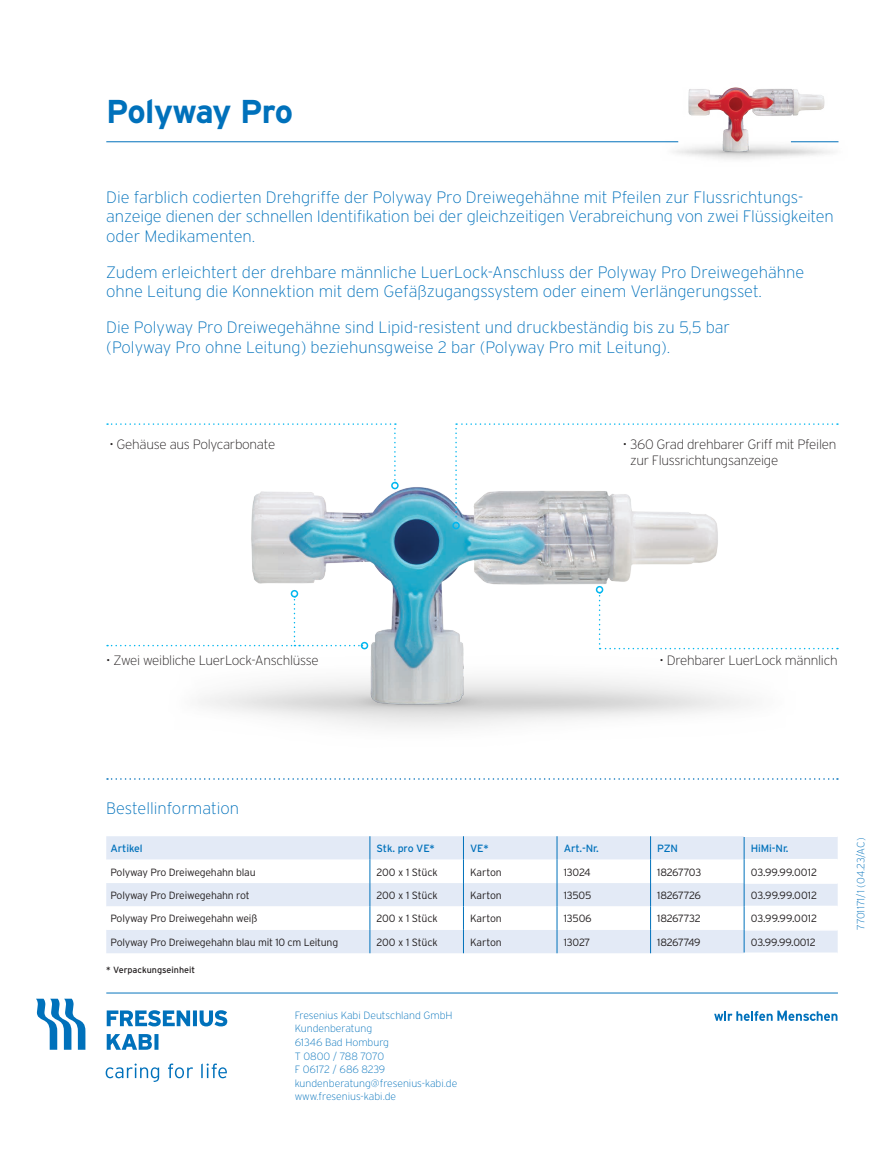
<style>
.page{position:relative;width:893px;height:1168px;background:#fff}
.page>*{position:absolute;margin:0;border:0;box-sizing:border-box;transform-origin:0 0}
.t1{font:700 33px "Interstate";letter-spacing:-.03em;color:#0071bb}
.t2{font:200 16.5px/19.5px "Interstate";color:#0071bb}
.t3{font:200 13.5px/16.5px "Interstate";letter-spacing:-.02em;color:#231f20}
.t4{font:300 10.5px "Interstate";letter-spacing:-.02em;color:#231f20}
.t5{font:200 10.5px/13.5px "Interstate";color:#0071bb}
.t6{font:10.5px "Interstate";letter-spacing:-.01em;color:#0071bb}
.t7{font:300 10.5px "Interstate";color:#231f20}
.t8{font:300 10.5px "Interstate";letter-spacing:-.05em;color:#231f20}
.t9{font:300 10.5px "Interstate";letter-spacing:-.045em;color:#231f20}
.t10{font:9px "Interstate";color:#231f20}
</style>
<div class="page">
<svg style="left:714px;top:1010px;width:123px;height:10px"></svg>
<svg style="left:36px;top:998px;width:49px;height:51px"></svg>
<svg style="left:107px;top:1034px;width:51px;height:15px"></svg>
<svg style="left:107px;top:1010px;width:120px;height:16px"></svg>
<svg style="left:106px;top:1063px;width:121px;height:18px"></svg>
<hr style="left:106px;top:992px;width:732px;height:1px;background:#0071bb">
<img style="left:158px;top:487px;width:647px;height:241px">
<hr style="left:106px;top:141px;width:572px;height:1px;background:#0071bb">
<div style="left:106px;top:836px;width:732px;height:117px;background:#e3eaf6"></div>
<svg style="left:106px;top:859px;width:732px;height:70px"></svg>
<svg style="left:370px;top:836px;width:1px;height:117px"></svg>
<svg style="left:463px;top:836px;width:1px;height:117px"></svg>
<svg style="left:557px;top:836px;width:1px;height:117px"></svg>
<svg style="left:650px;top:836px;width:1px;height:117px"></svg>
<hr style="left:744px;top:858px;width:94px;height:2px;background:#fff">
<hr style="left:744px;top:882px;width:94px;height:1px;background:#fff">
<hr style="left:744px;top:905px;width:94px;height:2px;background:#fff">
<hr style="left:744px;top:928px;width:94px;height:2px;background:#fff">
<hr style="left:744px;top:952px;width:94px;height:1px;background:#fff">
<svg style="left:744px;top:836px;width:1px;height:116px"></svg>
<svg style="left:107px;top:778px;width:731px;height:1px"></svg>
<svg style="left:599px;top:592px;width:239px;height:57px"></svg>
<div style="left:596px;top:586px;width:7px;height:7px;border:2px solid #00b6ef;border-radius:50%"></div>
<svg style="left:107px;top:423px;width:289px;height:58px"></svg>
<div style="left:391px;top:481px;width:8px;height:8px;border:2px solid #00b6ef;border-radius:50%"></div>
<div style="left:291px;top:590px;width:7px;height:7px;border:2px solid #00b6ef;border-radius:50%"></div>
<svg style="left:455px;top:423px;width:383px;height:100px"></svg>
<div style="left:452px;top:521px;width:8px;height:8px;border:2px solid #00b6ef;border-radius:50%"></div>
<svg style="left:107px;top:596px;width:255px;height:50px"></svg>
<div style="left:361px;top:641px;width:7px;height:8px;border:2px solid #00b6ef;border-radius:50%"></div>
<img style="left:660px;top:87px;width:179px;height:73px">
<h1 class="t1" style="left:106px;top:93px;width:188px">Polyway Pro</h1>
<p class="t2" style="left:106px;top:187px;width:729px">Die farblich codierten Drehgriffe der Polyway Pro Dreiwegehähne mit Pfeilen zur Flussrichtungs&shy;anzeige dienen der schnellen Identifikation bei der gleichzeitigen Verabreichung von zwei Flüssigkeiten oder Medikamenten.</p>
<p class="t2" style="left:106px;top:262px;width:700px">Zudem erleichtert der drehbare männliche LuerLock-Anschluss der Polyway Pro Dreiwegehähne ohne Leitung die Konnektion mit dem Gefäßzugangssystem oder einem Verlängerungsset.</p>
<p class="t2" style="left:106px;top:317px;width:625px">Die Polyway Pro Dreiwegehähne sind Lipid-resistent und druckbeständig bis zu 5,5 bar (Polyway Pro ohne Leitung) beziehunsgweise 2 bar (Polyway Pro mit Leitung).</p>
<p class="t3" style="left:109px;top:435px;width:167px">• Gehäuse aus Polycarbonate</p>
<p class="t3" style="left:630px;top:435px;width:208px;text-indent:-7px">• 360 Grad drehbarer Griff mit Pfeilen zur Flussrichtungsanzeige</p>
<p class="t3" style="left:106px;top:652px;width:214px">• Zwei weibliche LuerLock-Anschlüsse</p>
<p class="t3" style="left:660px;top:652px;width:180px">• Drehbarer LuerLock männlich</p>
<p class="t2" style="left:106px;top:798px;width:134px">Bestellinformation</p>
<p class="t6" style="left:111px;top:842px;width:34px">Artikel</p>
<p class="t6" style="left:377px;top:842px;width:60px">Stk. pro VE*</p>
<p class="t6" style="left:470px;top:842px;width:20px">VE*</p>
<p class="t6" style="left:564px;top:842px;width:37px">Art.-Nr.</p>
<p class="t6" style="left:657px;top:842px;width:22px">PZN</p>
<p class="t6" style="left:751px;top:842px;width:39px">HiMi-Nr.</p>
<p class="t4" style="left:111px;top:865px;width:147px">Polyway Pro Dreiwegehahn blau</p>
<p class="t4" style="left:377px;top:865px;width:63px">200 x 1 Stück</p>
<p class="t4" style="left:470px;top:865px;width:33px">Karton</p>
<p class="t4" style="left:564px;top:865px;width:28px">13024</p>
<p class="t4" style="left:657px;top:865px;width:46px">18267703</p>
<p class="t7" style="left:751px;top:865px;width:68px">03.99.99.0012</p>
<p class="t4" style="left:111px;top:889px;width:141px">Polyway Pro Dreiwegehahn rot</p>
<p class="t4" style="left:377px;top:889px;width:63px">200 x 1 Stück</p>
<p class="t4" style="left:470px;top:889px;width:33px">Karton</p>
<p class="t4" style="left:564px;top:889px;width:29px">13505</p>
<p class="t8" style="left:657px;top:889px;width:45px">18267726</p>
<p class="t7" style="left:751px;top:889px;width:68px">03.99.99.0012</p>
<p class="t4" style="left:111px;top:912px;width:148px">Polyway Pro Dreiwegehahn weiß</p>
<p class="t4" style="left:377px;top:912px;width:63px">200 x 1 Stück</p>
<p class="t4" style="left:470px;top:912px;width:33px">Karton</p>
<p class="t4" style="left:564px;top:912px;width:30px">13506</p>
<p class="t4" style="left:657px;top:912px;width:45px">18267732</p>
<p class="t7" style="left:751px;top:912px;width:68px">03.99.99.0012</p>
<p class="t4" style="left:111px;top:935px;width:229px">Polyway Pro Dreiwegehahn blau mit 10 cm Leitung</p>
<p class="t4" style="left:377px;top:935px;width:63px">200 x 1 Stück</p>
<p class="t4" style="left:470px;top:935px;width:33px">Karton</p>
<p class="t4" style="left:564px;top:935px;width:28px">13027</p>
<p class="t9" style="left:657px;top:935px;width:45px">18267749</p>
<p class="t4" style="left:751px;top:935px;width:66px">03.99.99.0012</p>
<p class="t10" style="left:106px;top:964px;width:90px">* Verpackungseinheit</p>
<p class="t5" style="left:295px;top:1008px;width:164px">Fresenius Kabi Deutschland GmbH<br>Kundenberatung<br>61346 Bad Homburg<br>T 0800 / 788 7070<br>F 06172 / 686 8239 kundenberatung@fresenius-kabi.de www.fresenius-kabi.de</p>
<p class="t5" style="left:854px;top:929px;width:94px;rotate:-90deg">7701171/1 (04.23/AC)</p>
</div>
